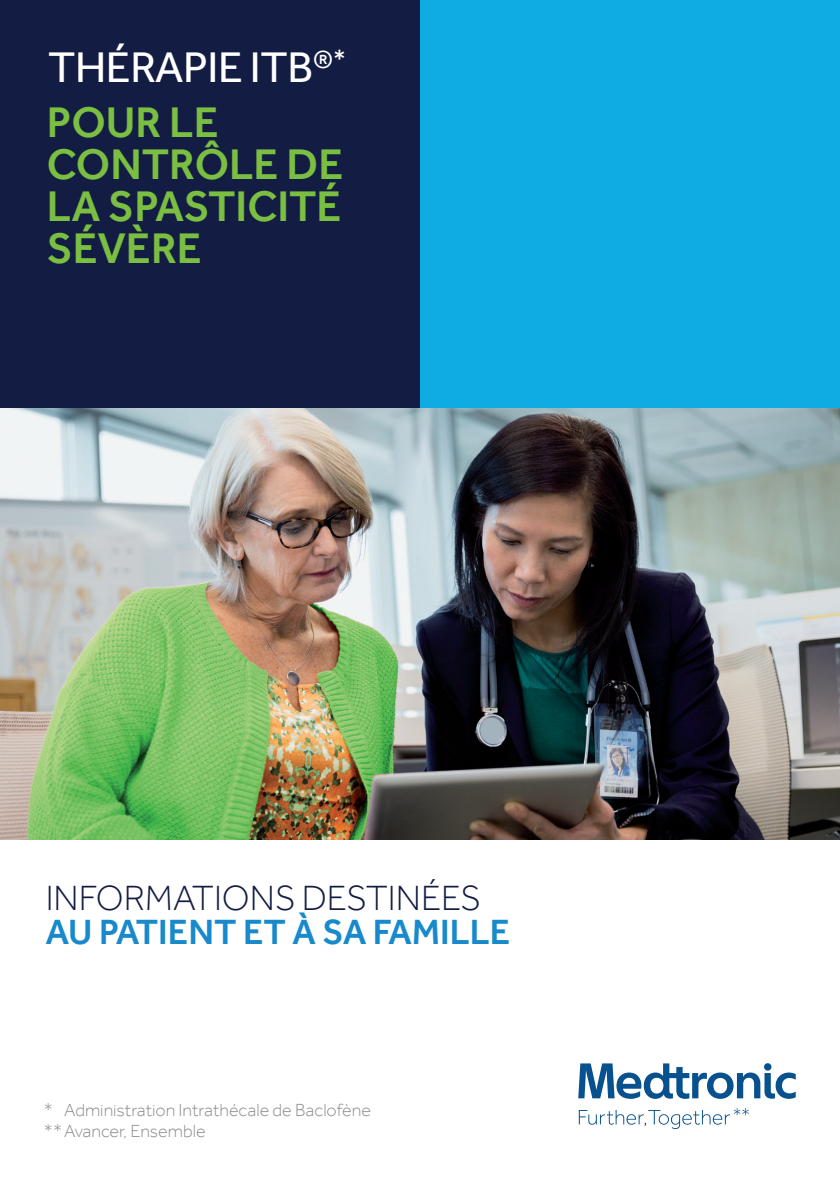
<style>
.page{position:relative;width:840px;height:1191px;background:#fff}
.page>*{position:absolute;margin:0;border:0;box-sizing:border-box;transform-origin:0 0}
.t1{font:500 44px/42px "Effra";color:#7abe42;text-align:justify}
.t2{font:44px/55px "Effra";letter-spacing:-.01em;color:#fff}
.t3{font:300 36px "Effra";color:#131c42}
.t4{font:500 36px "Effra";color:#1889cb}
.t5{font:300 18px/21.6px "Effra";color:#8a8c8f}
.s1{font-weight:500;color:#7abe42}
</style>
<div class="page">
<div style="left:0;top:0;width:420px;height:420px;background:#131c42"></div>
<div style="left:420px;top:0;width:419px;height:420px;background:#0face3"></div>
<svg style="left:578px;top:1063px;width:217px;height:66px"></svg>
<img style="left:0;top:408px;width:839px;height:431px">
<h1 class="t2" style="left:47px;top:39px;width:300px">THÉRAPIE ITB<sup>®*<br></sup><span class="s1">POUR LE</span></h1>
<h1 class="t1" style="left:47px;top:143px;width:298px">CONTRÔLE DE LA SPASTICITÉ SÉVÈRE</h1>
<h2 class="t3" style="left:46px;top:877px;width:436px">Informations desti nées</h2>
<h2 class="t4" style="left:46px;top:910px;width:465px">AU PATIENT ET À SA FAMILLE</h2>
<p class="t5" style="left:44px;top:1098px;width:328px">* Administration Intrathécale de Baclofène ** Avancer, Ensemble</p>
</div>
